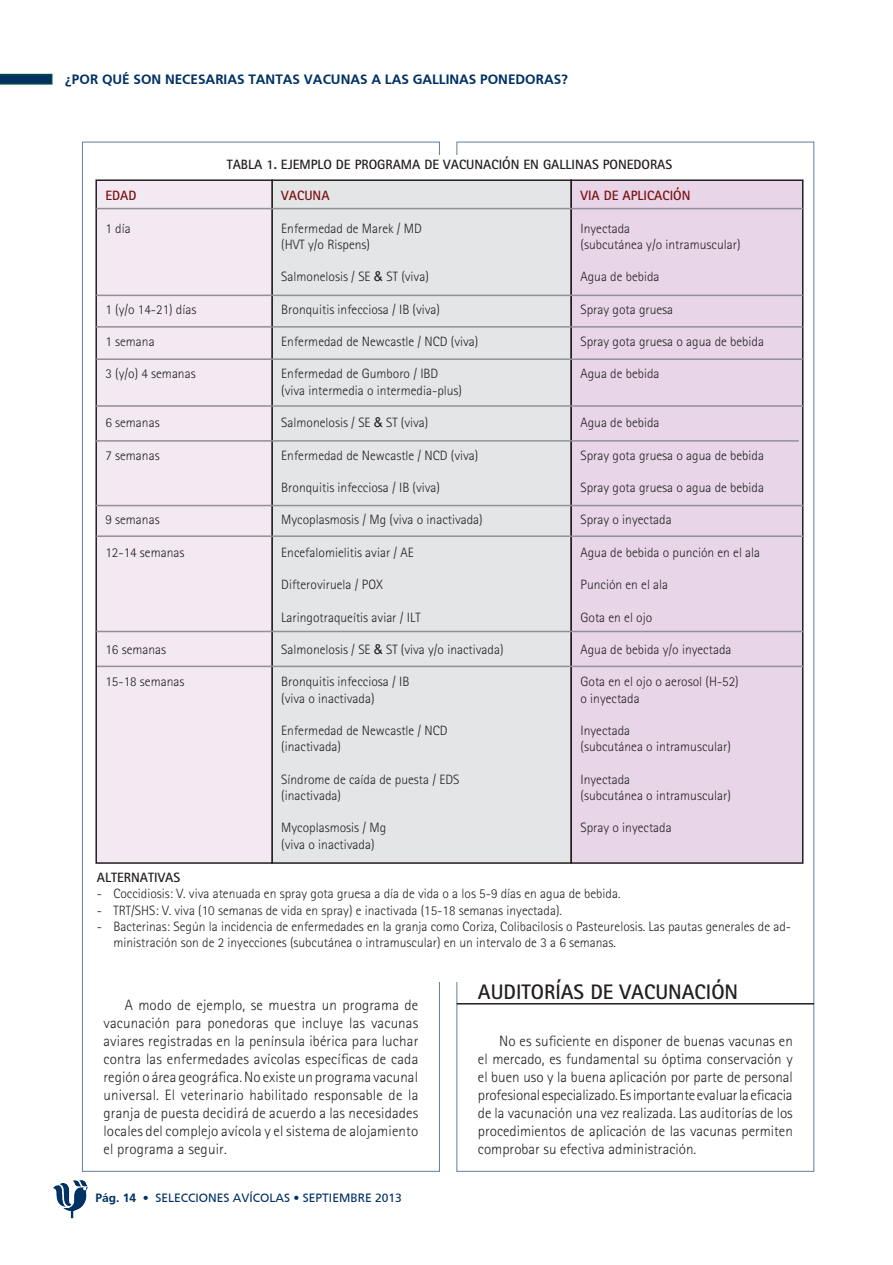
<style>
.page{position:relative;width:893px;height:1265px;background:#fff}
.page>*{position:absolute;margin:0;border:0;box-sizing:border-box;transform-origin:0 0}
.APARTADOS{font:700 21px "Rotis Sans Serif";color:#231f20}
.CUERPO_TEXTO{font:300 15px/18px "Rotis Sans Serif";letter-spacing:.005em;color:#231f20;text-align:justify}
.PIE_DE_FOTO{font:300 13.5px/16.2px "Rotis Sans Serif";color:#231f20}
.PIE_DE_FOTO-2{font:700 13.5px "Rotis Sans Serif";color:#231f20}
.t1{font:700 13.5px "Frutiger 45";color:#003163}
.PIE_DE_FOTO-3{font:700 13.5px "Rotis Sans Serif";color:#7a1113}
.REVISTA_-MES-_A_O{font:500 12px "Frutiger Roman";color:#003163}
.s1{font-family:"Arial";font-weight:400}
.s2{font-family:"Frutiger";font-weight:700}
</style>
<div class="page">
<div style="left:456px;top:142px;width:358px;height:1029px;background:#fff;border:1px solid #627ca4"></div>
<div style="left:82px;top:142px;width:357px;height:1029px;background:#fff;border:1px solid #627ca4"></div>
<svg style="left:0;top:74px;width:52px;height:11px"></svg>
<img style="left:72px;top:1180px;width:16px;height:6px">
<div style="left:96px;top:155px;width:706px;height:826px;background:#fff"></div>
<hr style="left:456px;top:1002px;width:358px;height:2px;background:#231f20">
<div style="left:272px;top:180px;width:299px;height:682px;background:#e4e5e7"></div>
<div style="left:96px;top:180px;width:176px;height:682px;background:#f3e9f2"></div>
<div style="left:95px;top:179px;width:178px;height:684px;border:2px solid #231f20"></div>
<div style="left:571px;top:180px;width:231px;height:682px;background:#e8d6e8"></div>
<div style="left:570px;top:179px;width:233px;height:684px;border:2px solid #231f20"></div>
<hr style="left:96px;top:208px;width:706px;height:1px;background:#8f9194">
<hr style="left:96px;top:294px;width:706px;height:2px;background:#8f9194">
<hr style="left:95px;top:326px;width:707px;height:1px;background:#8f9194">
<hr style="left:96px;top:358px;width:706px;height:2px;background:#8f9194">
<hr style="left:95px;top:405px;width:708px;height:1px;background:#8f9194">
<hr style="left:95px;top:440px;width:703px;height:1px;background:#8f9194">
<hr style="left:97px;top:665px;width:706px;height:2px;background:#8f9194">
<hr style="left:95px;top:504px;width:708px;height:2px;background:#8f9194">
<hr style="left:96px;top:535px;width:707px;height:2px;background:#8f9194">
<hr style="left:96px;top:630px;width:707px;height:2px;background:#8f9194">
<p class="t1" style="left:65px;top:71px;width:504px">¿POR QUÉ SON NECESARIAS TANTAS VACUNAS A LAS GALLINAS PONEDORAS?</p>
<p class="PIE_DE_FOTO-3" style="left:105px;top:187px;width:33px">EDAD</p>
<p class="PIE_DE_FOTO" style="left:105px;top:220px;width:27px">1 día</p>
<p class="PIE_DE_FOTO" style="left:105px;top:301px;width:92px">1 (y/o 14-21) días</p>
<p class="PIE_DE_FOTO" style="left:105px;top:333px;width:51px">1 semana</p>
<p class="PIE_DE_FOTO" style="left:105px;top:366px;width:92px">3 (y/o) 4 semanas</p>
<p class="PIE_DE_FOTO" style="left:105px;top:414px;width:56px">6 semanas</p>
<p class="PIE_DE_FOTO" style="left:105px;top:447px;width:56px">7 semanas</p>
<p class="PIE_DE_FOTO" style="left:105px;top:511px;width:56px">9 semanas</p>
<p class="PIE_DE_FOTO" style="left:105px;top:544px;width:80px">12-14 semanas</p>
<p class="PIE_DE_FOTO" style="left:105px;top:641px;width:62px">16 semanas</p>
<p class="PIE_DE_FOTO" style="left:105px;top:673px;width:80px">15-18 semanas</p>
<p class="PIE_DE_FOTO-2" style="left:227px;top:156px;width:447px">TABLA 1. EJEMPLO DE PROGRAMA DE VACUNACIÓN EN GALLINAS PONEDORAS</p>
<p class="PIE_DE_FOTO-3" style="left:281px;top:187px;width:50px">VACUNA</p>
<p class="PIE_DE_FOTO" style="left:281px;top:220px;width:142px">Enfermedad de Marek / MD</p>
<p class="PIE_DE_FOTO" style="left:281px;top:236px;width:90px">(HVT y/o Rispens)</p>
<p class="PIE_DE_FOTO" style="left:281px;top:268px;width:149px">Salmonelosis / SE <span class="s1">&amp;</span> ST (viva)</p>
<p class="PIE_DE_FOTO" style="left:281px;top:301px;width:160px">Bronquitis infecciosa / IB (viva)</p>
<p class="PIE_DE_FOTO" style="left:281px;top:333px;width:198px">Enfermedad de Newcastle / NCD (viva)</p>
<p class="PIE_DE_FOTO" style="left:281px;top:366px;width:159px">Enfermedad de Gumboro / IBD</p>
<p class="PIE_DE_FOTO" style="left:281px;top:382px;width:182px">(viva intermedia o intermedia-plus)</p>
<p class="PIE_DE_FOTO" style="left:281px;top:414px;width:148px">Salmonelosis / SE <span class="s1">&amp;</span> ST (viva)</p>
<p class="PIE_DE_FOTO" style="left:281px;top:447px;width:198px">Enfermedad de Newcastle / NCD (viva)</p>
<p class="PIE_DE_FOTO" style="left:281px;top:479px;width:160px">Bronquitis infecciosa / IB (viva)</p>
<p class="PIE_DE_FOTO" style="left:281px;top:511px;width:203px">Mycoplasmosis / Mg (viva o inactivada)</p>
<p class="PIE_DE_FOTO" style="left:281px;top:544px;width:134px">Encefalomielitis aviar / AE</p>
<p class="PIE_DE_FOTO" style="left:281px;top:576px;width:103px">Difteroviruela / POX</p>
<p class="PIE_DE_FOTO" style="left:281px;top:609px;width:141px">Laringotraqueítis aviar / ILT</p>
<p class="PIE_DE_FOTO" style="left:281px;top:641px;width:224px">Salmonelosis / SE <span class="s1">&amp;</span> ST (viva y/o inactivada)</p>
<p class="PIE_DE_FOTO" style="left:281px;top:673px;width:129px">Bronquitis infecciosa / IB</p>
<p class="PIE_DE_FOTO" style="left:281px;top:690px;width:95px">(viva o inactivada)</p>
<p class="PIE_DE_FOTO" style="left:281px;top:722px;width:168px">Enfermedad de Newcastle / NCD</p>
<p class="PIE_DE_FOTO" style="left:281px;top:738px;width:61px">(inactivada)</p>
<p class="PIE_DE_FOTO" style="left:281px;top:771px;width:179px">Síndrome de caída de puesta / EDS</p>
<p class="PIE_DE_FOTO" style="left:281px;top:787px;width:61px">(inactivada)</p>
<p class="PIE_DE_FOTO" style="left:281px;top:819px;width:106px">Mycoplasmosis / Mg</p>
<p class="PIE_DE_FOTO" style="left:281px;top:835px;width:95px">(viva o inactivada)</p>
<p class="PIE_DE_FOTO-3" style="left:580px;top:187px;width:111px">VIA DE APLICACIÓN</p>
<p class="PIE_DE_FOTO" style="left:580px;top:220px;width:51px">Inyectada</p>
<p class="PIE_DE_FOTO" style="left:580px;top:236px;width:161px">(subcutánea y/o intramuscular)</p>
<p class="PIE_DE_FOTO" style="left:580px;top:268px;width:80px">Agua de bebida</p>
<p class="PIE_DE_FOTO" style="left:580px;top:301px;width:94px">Spray gota gruesa</p>
<p class="PIE_DE_FOTO" style="left:580px;top:333px;width:185px">Spray gota gruesa o agua de bebida</p>
<p class="PIE_DE_FOTO" style="left:580px;top:366px;width:80px">Agua de bebida</p>
<p class="PIE_DE_FOTO" style="left:580px;top:414px;width:80px">Agua de bebida</p>
<p class="PIE_DE_FOTO" style="left:580px;top:447px;width:185px">Spray gota gruesa o agua de bebida</p>
<p class="PIE_DE_FOTO" style="left:580px;top:479px;width:185px">Spray gota gruesa o agua de bebida</p>
<p class="PIE_DE_FOTO" style="left:580px;top:511px;width:93px">Spray o inyectada</p>
<p class="PIE_DE_FOTO" style="left:580px;top:544px;width:181px">Agua de bebida o punción en el ala</p>
<p class="PIE_DE_FOTO" style="left:580px;top:576px;width:89px">Punción en el ala</p>
<p class="PIE_DE_FOTO" style="left:580px;top:609px;width:73px">Gota en el ojo</p>
<p class="PIE_DE_FOTO" style="left:580px;top:641px;width:152px">Agua de bebida y/o inyectada</p>
<p class="PIE_DE_FOTO" style="left:580px;top:673px;width:160px">Gota en el ojo o aerosol (H-52)</p>
<p class="PIE_DE_FOTO" style="left:580px;top:690px;width:61px">o inyectada</p>
<p class="PIE_DE_FOTO" style="left:580px;top:722px;width:51px">Inyectada</p>
<p class="PIE_DE_FOTO" style="left:580px;top:738px;width:152px">(subcutánea o intramuscular)</p>
<p class="PIE_DE_FOTO" style="left:580px;top:771px;width:51px">Inyectada</p>
<p class="PIE_DE_FOTO" style="left:580px;top:787px;width:152px">(subcutánea o intramuscular)</p>
<p class="PIE_DE_FOTO" style="left:580px;top:819px;width:93px">Spray o inyectada</p>
<p class="PIE_DE_FOTO-2" style="left:97px;top:869px;width:85px">ALTERNATIVAS</p>
<p class="PIE_DE_FOTO" style="left:97px;top:885px;width:525px">- Coccidiosis: V. viva atenuada en spray gota gruesa a día de vida o a los 5-9 días en agua de bebida.</p>
<p class="PIE_DE_FOTO" style="left:97px;top:901px;width:466px">- TRT/SHS: V. viva (10 semanas de vida en spray) e inactivada (15-18 semanas inyectada).</p>
<p class="PIE_DE_FOTO" style="left:113px;top:918px;width:679px;text-indent:-16px">- Bacterinas: Según la incidencia de enfermedades en la granja como Coriza, Colibacilosis o Pasteurelosis. Las pautas generales de ad&shy;ministración son de 2 inyecciones (subcutánea o intramuscular) en un intervalo de 3 a 6 semanas.</p>
<p class="CUERPO_TEXTO" style="left:103px;top:995px;width:316px;text-indent:21px">A modo de ejemplo, se muestra un programa de vacunación para ponedoras que incluye las vacunas aviares registradas en la península ibérica para luchar contra las enfermedades avícolas específicas de cada región o área geográfica. No existe un programa vacunal universal. El veterinario habilitado responsable de la granja de puesta decidirá de acuerdo a las necesidades locales del complejo avícola y el sistema de alojamiento el programa a seguir.</p>
<p class="REVISTA_-MES-_A_O" style="left:95px;top:1190px;width:308px"><span class="s2">Pág. 14 •</span> SELECCIONES AVÍCOLAS • SEPTIEMBRE 2013</p>
<p class="APARTADOS" style="left:478px;top:978px;width:262px">AUDITORÍAS DE VACUNACIÓN</p>
<p class="CUERPO_TEXTO" style="left:478px;top:1031px;width:316px;text-indent:21px">No es suficiente en disponer de buenas vacunas en el mercado, es fundamental su óptima conservación y el buen uso y la buena aplicación por parte de personal profesional especializado. Es importante evaluar la eficacia de la vacunación una vez realizada. Las auditorías de los procedimientos de aplicación de las vacunas permiten comprobar su efectiva administración.</p>
</div>
